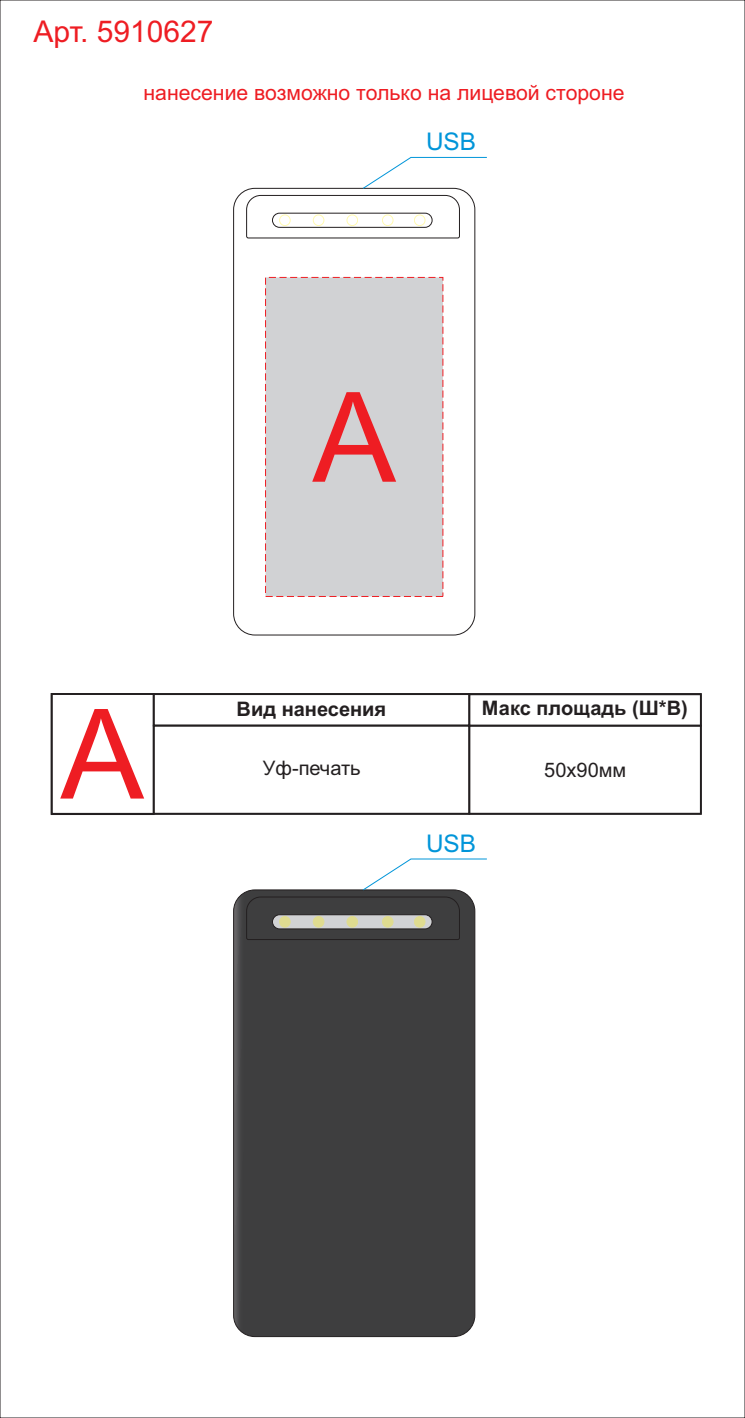
<style>
.page{position:relative;width:745px;height:1418px;background:#fff}
.page>*{position:absolute;margin:0;border:0;box-sizing:border-box;transform-origin:0 0}
.t1{font:125px "Arial";color:#ee1d23}
.t2{font:30px "Arial";color:#ee1d23}
.t3{font:24.38px "Arial";color:#0095d9}
.t4{font:21.12px "Arial";color:#ee1d23}
.t5{font:700 20px "Arial";color:#231f20}
.t6{font:20px "Arial";color:#231f20}
</style>
<div class="page">
<div style="left:233px;top:890px;width:241px;height:446px;background:#3e3e3f;border-radius:21px"></div>
<div style="left:233px;top:889px;width:242px;height:447px;border:1px solid #231f20;border-radius:21px"></div>
<svg style="left:246px;top:896px;width:214px;height:44px"></svg>
<div style="left:272px;top:914px;width:160px;height:15px;background:#d1d2d4;border:1px solid #231f20;border-radius:7px"></div>
<div style="left:414px;top:916px;width:11px;height:11px;background:#dfdb90;border:1px solid #fff101;border-radius:50%"></div>
<div style="left:346px;top:916px;width:12px;height:11px;background:#dfdb90;border:1px solid #fff101;border-radius:50%"></div>
<div style="left:279px;top:916px;width:11px;height:11px;background:#dfdb90;border:1px solid #fff101;border-radius:50%"></div>
<div style="left:313px;top:916px;width:11px;height:11px;background:#dfdb90;border:1px solid #fff101;border-radius:50%"></div>
<div style="left:382px;top:916px;width:11px;height:11px;background:#dfdb90;border:1px solid #fff101;border-radius:50%"></div>
<div style="left:233px;top:188px;width:242px;height:447px;border:1px solid #231f20;border-radius:21px"></div>
<svg style="left:246px;top:195px;width:214px;height:44px"></svg>
<div style="left:272px;top:213px;width:160px;height:15px;border:1px solid #231f20;border-radius:7px"></div>
<div style="left:265px;top:277px;width:178px;height:320px;background:#d1d2d4"></div>
<div style="left:414px;top:214px;width:11px;height:12px;border:1px solid #fff101;border-radius:50%"></div>
<div style="left:346px;top:214px;width:12px;height:12px;border:1px solid #fff101;border-radius:50%"></div>
<div style="left:279px;top:214px;width:11px;height:12px;border:1px solid #fff101;border-radius:50%"></div>
<div style="left:313px;top:214px;width:11px;height:12px;border:1px solid #fff101;border-radius:50%"></div>
<div style="left:382px;top:214px;width:11px;height:12px;border:1px solid #fff101;border-radius:50%"></div>
<svg style="left:362px;top:157px;width:125px;height:32px"></svg>
<svg style="left:362px;top:858px;width:125px;height:32px"></svg>
<div style="left:153px;top:693px;width:317px;height:33px;border:2px solid #231f20"></div>
<div style="left:153px;top:724px;width:317px;height:90px;border:2px solid #231f20"></div>
<div style="left:468px;top:724px;width:233px;height:90px;border:2px solid #231f20"></div>
<div style="left:468px;top:693px;width:233px;height:33px;border:2px solid #231f20"></div>
<div style="left:51px;top:693px;width:103px;height:122px;border:2px solid #231f20"></div>
<h2 class="t2" style="left:33px;top:20px;width:181px">Арт. 5910627</h2>
<p class="t4" style="left:143px;top:84px;width:482px">нанесение возможно только на лицевой стороне</p>
<p class="t3" style="left:426px;top:132px;width:52px">USB</p>
<h1 class="t1" style="left:312px;top:390px;width:85px">A</h1>
<h1 class="t1" style="left:60px;top:707px;width:85px">A</h1>
<p class="t5" style="left:236px;top:701px;width:151px">Вид нанесения</p>
<p class="t5" style="left:481px;top:700px;width:207px">Макс площадь (Ш*В)</p>
<p class="t6" style="left:262px;top:760px;width:99px">Уф-печать</p>
<p class="t6" style="left:544px;top:762px;width:84px">50х90мм</p>
<p class="t3" style="left:426px;top:833px;width:52px">USB</p>
</div>
